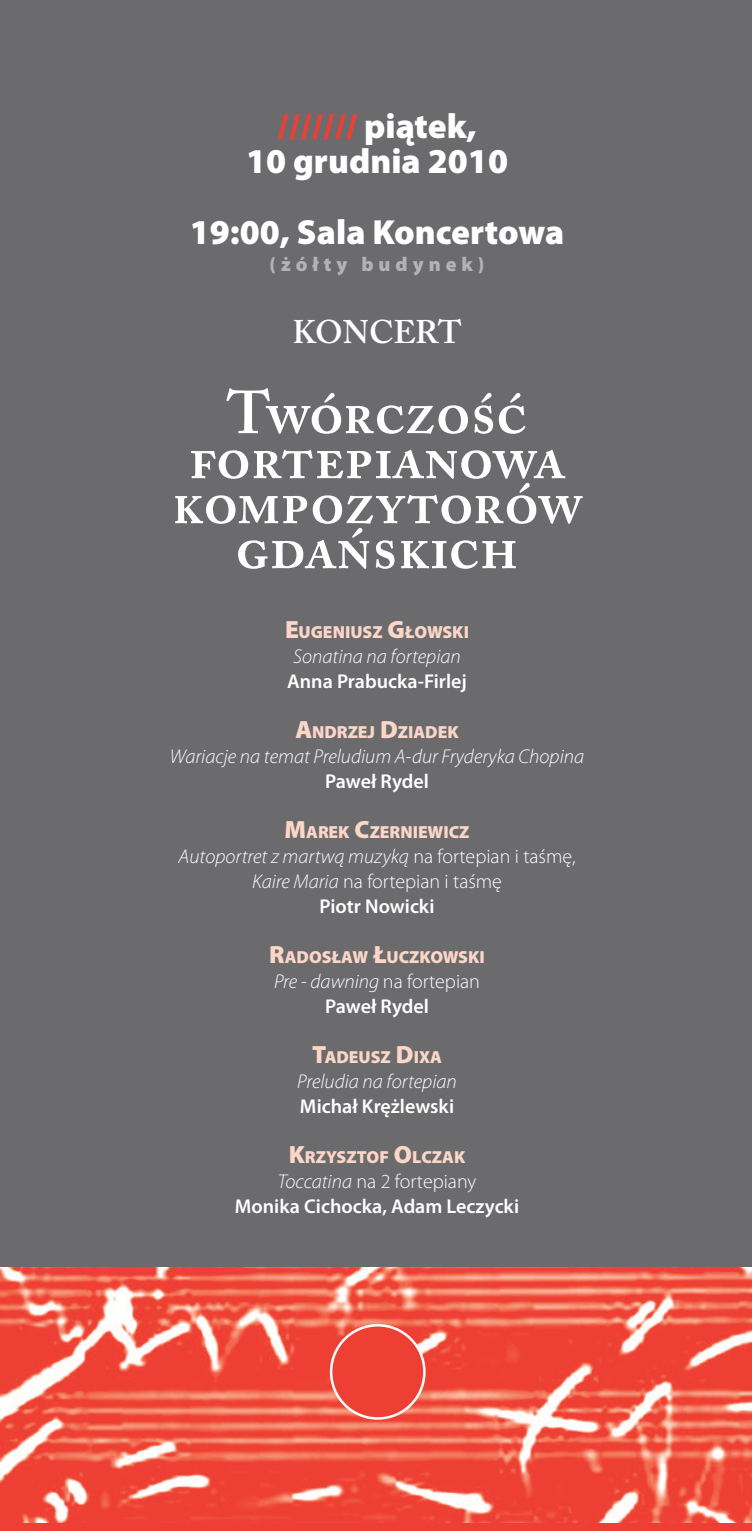
<style>
.page{position:relative;width:752px;height:1531px;background:#fff}
.page>*{position:absolute;margin:0;border:0;box-sizing:border-box;transform-origin:0 0}
.t1{font:600 60px/45px "Adobe Caslon Pro";letter-spacing:-.005em;color:#fff;text-align:center}
.t2{font:900 35px/35px "Myriad Pro";color:#fff;text-align:center}
.t3{font:600 32.5px "Adobe Caslon Pro";letter-spacing:-.005em;color:#fff}
.t4{font:italic 300 20px/25px "Myriad Pro";color:#fff;text-align:center}
.t5{font:600 20px/25px "Myriad Pro";color:#fff;text-align:center}
.t6{font:300 20px/25px "Myriad Pro";color:#fff;text-align:center}
.t7{font:900 20px "Myriad Pro";letter-spacing:.25em;color:#b2b3b7}
.t8{font:900 17.5px "Myriad Pro";color:#fcd6c7}
.s1{color:#ee3f34}
.s2{font-size:25px}
.s3{font-style:italic}
.s4{font-weight:600}
.s5{font-style:normal}
.s6{font-weight:600;font-style:normal}
.s7{font-weight:300;font-style:italic}
.s8{font-weight:300}
</style>
<div class="page">
<img style="left:0;top:1267px;width:751px;height:255px">
<div style="left:0;top:0;width:751px;height:1267px;background:#6b6b6e"></div>
<div style="left:331px;top:1325px;width:93px;height:93px;background:#ee3f34;border-radius:50%"></div>
<div style="left:330px;top:1324px;width:95px;height:95px;border:2px solid #fff;border-radius:50%"></div>
<h2 class="t2" style="left:246px;top:109px;width:263px"><span class="s1">///////</span> piątek,<br>10 grudnia 2010</h2>
<h2 class="t2" style="left:190px;top:215px;width:376px">19:00, Sala Koncertowa</h2>
<p class="t7" style="left:269px;top:253px;width:216px">(żółty budynek)</p>
<h3 class="t3" style="left:292px;top:313px;width:170px">KONCERT</h3>
<h1 class="t1" style="left:171px;top:390px;width:412px">TWÓRCZOŚĆ<br>FORTEPIANOWA<br>KOMPOZYTORÓW<br>GDAŃSKICH</h1>
<p class="t8" style="left:285px;top:622px;width:185px"><span class="s2">E</span>UGENIUSZ <span class="s2">G</span>ŁOWSKI</p>
<p class="t4" style="left:293px;top:644px;width:169px">Sonatina na fortepian</p>
<p class="t5" style="left:287px;top:669px;width:181px">Anna Prabucka-Firlej</p>
<p class="t8" style="left:295px;top:722px;width:165px"><span class="s2">A</span>NDRZEJ <span class="s2">D</span>ZIADEK</p>
<p class="t4" style="left:170px;top:744px;width:415px">Wariacje na temat Preludium A-dur Fryderyka Chopina</p>
<p class="t5" style="left:325px;top:769px;width:105px">Paweł Rydel</p>
<p class="t8" style="left:284px;top:822px;width:186px"><span class="s2">M</span>AREK <span class="s2">C</span>ZERNIEWICZ</p>
<p class="t6" style="left:178px;top:844px;width:398px"><span class="s3">Autoportret z martwą muzyką</span> na fortepian i taśmę,<br><span class="s3">Kaire Maria</span> na fortepian i taśmę<br><span class="s4">Piotr Nowicki</span></p>
<p class="t8" style="left:269px;top:947px;width:217px"><span class="s2">R</span>ADOSŁAW <span class="s2">Ł</span>UCZKOWSKI</p>
<p class="t4" style="left:274px;top:969px;width:207px">Pre - dawning <span class="s5">na fortepian<br></span><span class="s6">Paweł Rydel</span></p>
<p class="t8" style="left:312px;top:1047px;width:131px"><span class="s2">T</span>ADEUSZ <span class="s2">D</span>IXA</p>
<p class="t4" style="left:297px;top:1069px;width:161px">Preludia na fortepian</p>
<p class="t5" style="left:300px;top:1094px;width:156px">Michał Krężlewski</p>
<p class="t8" style="left:288px;top:1147px;width:178px"><span class="s2">K</span>RZYSZTOF <span class="s2">O</span>LCZAK</p>
<p class="t5" style="left:235px;top:1169px;width:286px"><span class="s7">Toccatina</span> <span class="s8">na 2 fortepiany<br></span>Monika Cichocka, Adam Leczycki</p>
</div>
